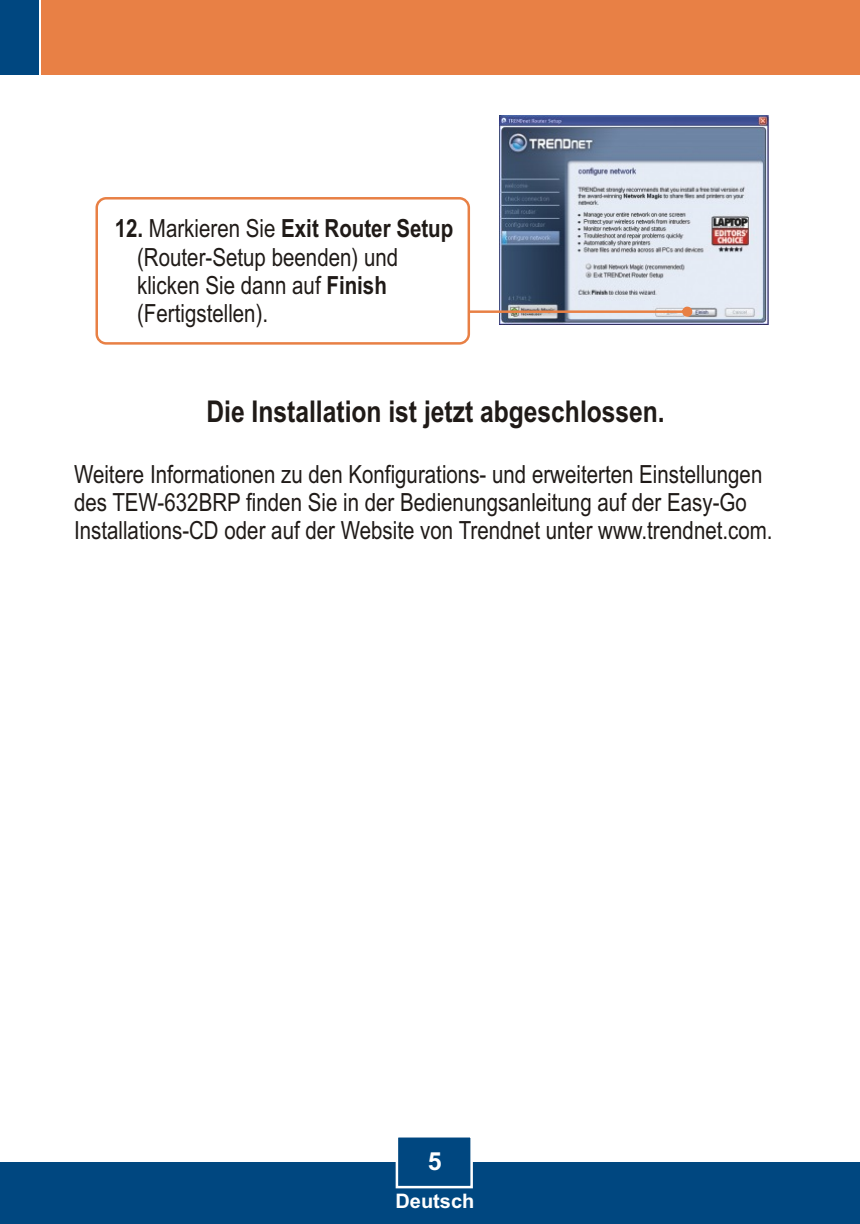
<style>
.page{position:relative;width:860px;height:1224px;background:#fff}
.page>*{position:absolute;margin:0;border:0;box-sizing:border-box;transform-origin:0 0}
.t1{font:700 30px "Arial Narrow";color:#1f1a17}
.t2{font:25px/28.5px "Arial Narrow";color:#1f1a17}
.t3{font:700 25px "Arial";color:#fff}
.t4{font:700 20px "Arial";color:#fff}
.s1{font-weight:700}
</style>
<div class="page">
<img style="left:499px;top:116px;width:270px;height:209px">
<svg style="left:470px;top:307px;width:222px;height:10px;background:#d2b9ae"></svg>
<div style="left:0;top:1162px;width:859px;height:62px;background:#004780"></div>
<div style="left:41px;top:0;width:818px;height:75px;background:#e88045"></div>
<div style="left:0;top:0;width:38px;height:75px;background:#004780"></div>
<div style="left:95px;top:197px;width:375px;height:148px;background:#fff;border:3px solid #e88045;border-radius:9px"></div>
<svg style="left:395px;top:1137px;width:78px;height:52px"></svg>
<p class="t2" style="left:137px;top:217px;width:317px;text-indent:-22px"><span class="s1">12.</span> Markieren Sie <span class="s1">Exit Router Setup </span>(Router-Setup beenden) und klicken Sie dann auf <span class="s1">Finish </span>(Fertigstellen).</p>
<p class="t1" style="left:206px;top:401px;width:460px">Die Installation ist jetzt abgeschlossen.</p>
<p class="t2" style="left:74px;top:462px;width:700px">Weitere Informationen zu den Konfigurations- und erweiterten Einstellungen des TEW-632BRP finden Sie in der Bedienungsanleitung auf der Easy-Go<br>Installations-CD oder auf der Website von Trendnet unter www.trendnet.com.</p>
<p class="t3" style="left:427px;top:1152px;width:15px">5</p>
<p class="t4" style="left:395px;top:1194px;width:80px">Deutsch</p>
</div>
